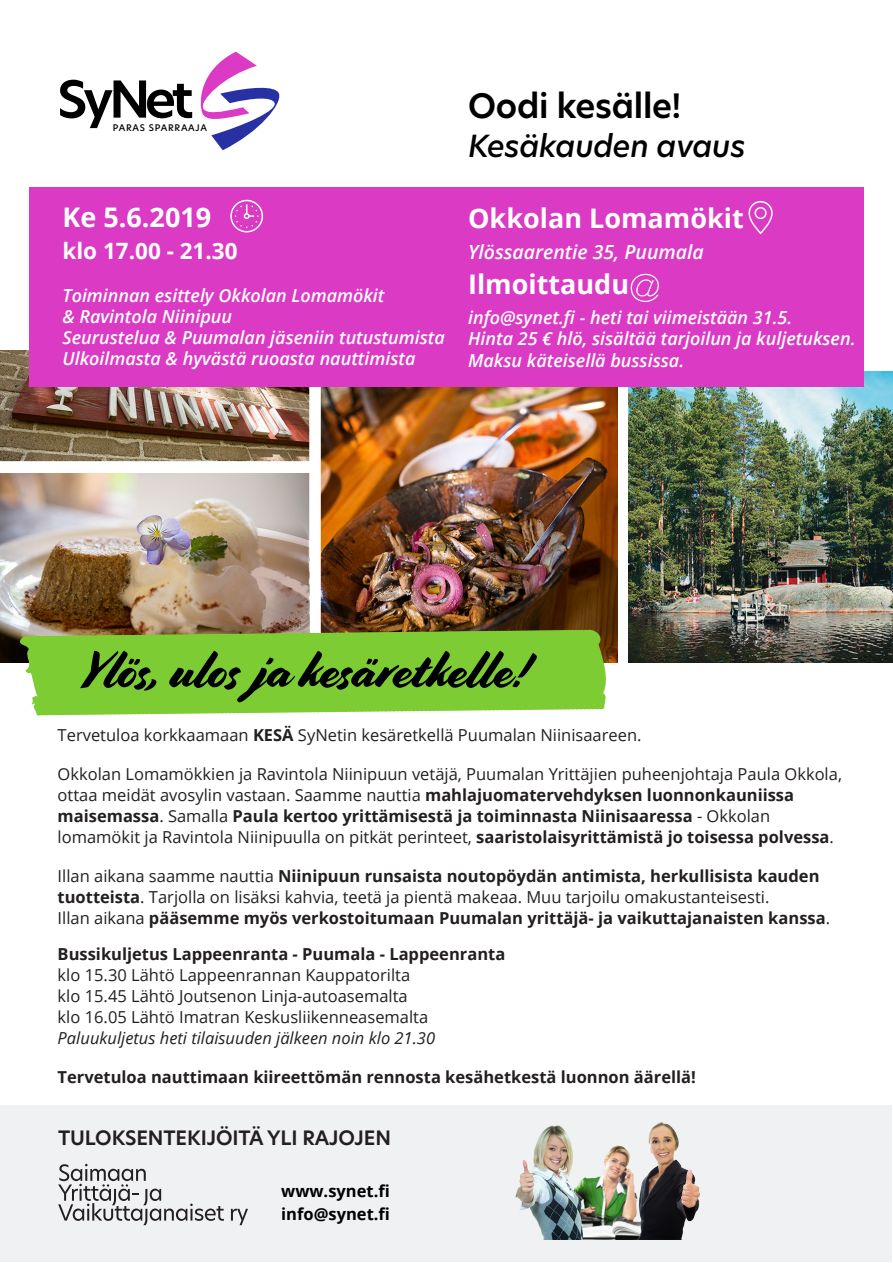
<style>
.page{position:relative;width:893px;height:1263px;background:#fff}
.page>*{position:absolute;margin:0;border:0;box-sizing:border-box;transform-origin:0 0}
.t1{font:51px "Cortado";color:#000}
.t2{font:600 33px "Hero New";letter-spacing:-.005em;color:#000}
.t3{font:italic 500 30px "Hero New";letter-spacing:-.005em;color:#000}
.t4{font:700 27px "Open Sans";color:#fff}
.t5{font:700 22.5px "Open Sans";color:#fff}
.t6{font:600 19.5px "Hero New";letter-spacing:-.005em;color:#231f20}
.t7{font:italic 600 19.5px "Open Sans";color:#fff}
.t8{font:italic 600 18px/21px "Open Sans";color:#fff}
.t9{font:16.5px/21px "Open Sans";color:#231f20}
.t10{font:700 16.5px/21px "Open Sans";color:#231f20}
.t11{font:italic 16.5px "Open Sans";color:#231f20}
.t12{font:700 16.5px/22.6px "Open Sans";color:#000}
.t13{font:500 9px "Hero New";letter-spacing:.08em;color:#020202}
.s1{font-weight:700}
.s2{font-weight:400}
</style>
<div class="page">
<img style="left:628px;top:372px;width:265px;height:291px">
<img style="left:0;top:351px;width:618px;height:312px">
<div style="left:0;top:1106px;width:891px;height:156px;background:#f0f1f2"></div>
<svg style="left:58px;top:1164px;width:166px;height:61px"></svg>
<svg style="left:231px;top:1209px;width:17px;height:16px"></svg>
<img style="left:515px;top:1122px;width:185px;height:117px">
<svg style="left:20px;top:623px;width:590px;height:93px;background:#84c03e"></svg>
<div style="left:29px;top:187px;width:835px;height:200px;background:#db3ac4"></div>
<svg style="left:243px;top:199px;width:7px;height:34px"></svg>
<svg style="left:230px;top:200px;width:33px;height:32px"></svg>
<svg style="left:748px;top:201px;width:25px;height:33px"></svg>
<svg style="left:60px;top:80px;width:132px;height:48px"></svg>
<svg style="left:200px;top:52px;width:80px;height:98px"></svg>
<svg style="left:631px;top:274px;width:28px;height:28px"></svg>
<p class="t13" style="left:113px;top:122px;width:96px">PARAS SPARRAAJA</p>
<h3 class="t4" style="left:62px;top:198px;width:150px">Ke 5.6.2019</h3>
<h3 class="t5" style="left:62px;top:235px;width:177px">klo 17.00 - 21.30</h3>
<p class="t8" style="left:62px;top:284px;width:384px">Toiminnan esittely Okkolan Lomamökit<br>&amp; Ravintola Niinipuu<br>Seurustelua &amp; Puumalan jäseniin tutustumista Ulkoilmasta &amp; hyvästä ruoasta nauttimista</p>
<h2 class="t2" style="left:468px;top:84px;width:215px">Oodi kesälle!</h2>
<h3 class="t3" style="left:468px;top:126px;width:279px">Kesäkauden avaus</h3>
<h3 class="t4" style="left:468px;top:199px;width:277px">Okkolan Lomamökit</h3>
<p class="t7" style="left:468px;top:239px;width:237px">Ylössaarentie 35, Puumala</p>
<h3 class="t4" style="left:468px;top:266px;width:162px">Ilmoittaudu</h3>
<p class="t8" style="left:468px;top:307px;width:389px">info@synet.fi - heti tai viimeistään 31.5.<br>Hinta 25 € hlö, sisältää tarjoilun ja kuljetuksen.<br>Maksu käteisellä bussissa.</p>
<h1 class="t1" style="left:80px;top:640px;width:448px">Ylös, ulos ja kesäretkelle!</h1>
<p class="t9" style="left:58px;top:724px;width:585px">Tervetuloa korkkaamaan <span class="s1">KESÄ</span> SyNetin kesäretkellä Puumalan Niinisaareen.</p>
<p class="t9" style="left:58px;top:763px;width:786px">Okkolan Lomamökkien ja Ravintola Niinipuun vetäjä, Puumalan Yrittäjien puheenjohtaja Paula Okkola, ottaa meidät avosylin vastaan. Saamme nauttia <span class="s1">mahlajuomatervehdyksen luonnonkauniissa maisemassa</span>. Samalla <span class="s1">Paula kertoo yrittämisestä ja toiminnasta Niinisaaressa</span> - Okkolan lomamökit ja Ravintola Niinipuulla on pitkät perinteet, <span class="s1">saaristolaisyrittämistä jo toisessa polvessa</span>.</p>
<p class="t10" style="left:58px;top:865px;width:774px"><span class="s2">Illan aikana saamme nauttia</span> Niinipuun runsaista noutopöydän antimista, herkullisista kauden tuotteista<span class="s2">. Tarjolla on lisäksi kahvia, teetä ja pientä makeaa. Muu tarjoilu omakustanteisesti.<br>Illan aikana</span> pääsemme myös verkostoitumaan Puumalan yrittäjä- ja vaikuttajanaisten kanssa<span class="s2">.</span></p>
<p class="t10" style="left:58px;top:943px;width:449px">Bussikuljetus Lappeenranta - Puumala - Lappeenranta</p>
<p class="t9" style="left:58px;top:964px;width:372px">klo 15.30 Lähtö Lappeenrannan Kauppatorilta klo 15.45 Lähtö Joutsenon Linja-autoasemalta klo 16.05 Lähtö Imatran Keskusliikenneasemalta</p>
<p class="t11" style="left:58px;top:1027px;width:379px">Paluukuljetus heti tilaisuuden jälkeen noin klo 21.30</p>
<p class="t10" style="left:58px;top:1066px;width:640px">Tervetuloa nauttimaan kiireettömän rennosta kesähetkestä luonnon äärellä!</p>
<p class="t6" style="left:58px;top:1125px;width:334px">TULOKSENTEKIJÖITÄ YLI RAJOJEN</p>
<p class="t12" style="left:281px;top:1179px;width:110px">www.synet.fi info@synet.fi</p>
</div>
